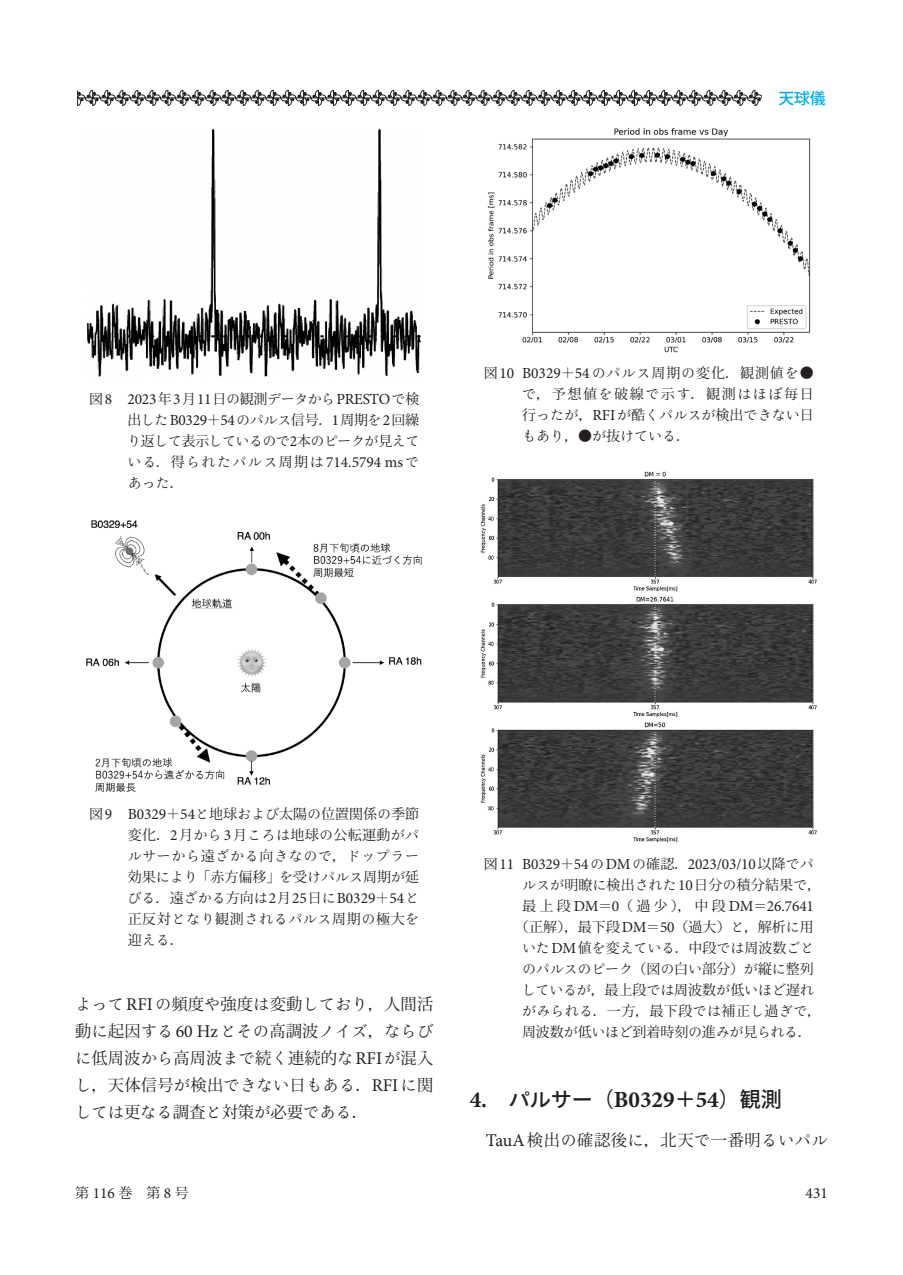
<style>
.page{position:relative;width:903px;height:1275px;background:#fff}
.page>*{position:absolute;margin:0;border:0;box-sizing:border-box;transform-origin:0 0}
.t1{font:700 23.1px "Minion Pro";color:#231f20}
.t2{font:16.28px/27.1px "Ryo Text Plus N";letter-spacing:.01em;color:#231f20}
.t3{font:16.28px "Koz Min Pr 6 N";letter-spacing:.005em;color:#231f20}
.t4{font:16.28px "Koz Min Pr 6 N";letter-spacing:.03em;color:#231f20}
.t5{font:500 15.75px "Koz Go Pr 6 N";color:#00aeef}
.t6{font:15.4px "Minion Pro";letter-spacing:-.01em;color:#231f20}
.t7{font:14px/21px "Koz Min Pr 6 N";letter-spacing:.01em;color:#231f20;text-align:right}
.t8{font:14px/21px "Ryo Text Plus N";color:#231f20;text-align:justify}
.t9{font:14px/21px "Koz Min Pr 6 N";letter-spacing:.115em;color:#231f20;text-align:right}
.t10{font:14px "Ryo Text Plus N";letter-spacing:.045em;color:#231f20}
.s1{font-family:"Koz Min Pr 6 N";font-size:14px}
.s2{font-family:"Ryo Text Plus N";font-size:14px}
.s3{font-family:"Ryo Text Plus N"}
.s4{font-family:"Minion Pro";font-size:15.4px}
.s5{font-family:"Koz Min Pr 6 N"}
.s6{font-family:"Minion Pro";font-size:17.85px}
.s7{font-family:"Ryo Gothic Plus N";font-weight:500;font-size:21px}
.s8{font-family:"Koz Go Pr 6 N";font-weight:500;font-size:21px}
</style>
<div class="page">
<img style="left:86px;top:128px;width:335px;height:249px">
<img style="left:86px;top:520px;width:336px;height:272px">
<img style="left:487px;top:128px;width:323px;height:224px">
<img style="left:480px;top:471px;width:337px;height:371px">
<svg style="left:77px;top:90px;width:685px;height:16px"></svg>
<p class="t5" style="left:763px;top:89px;width:64px">　天球儀</p>
<p class="t6" style="left:89px;top:388px;width:332px"><span class="s1">図</span>8 2023<span class="s1">年</span>3<span class="s1">月</span>11<span class="s1">日</span><span class="s2">の</span><span class="s1">観測</span><span class="s2">データから</span>PRESTO<span class="s2">で</span><span class="s1">検</span></p>
<p class="t7" style="left:128px;top:409px;width:293px">出<span class="s3">した</span><span class="s4">B0329</span>＋<span class="s4">54</span><span class="s3">のパルス</span>信号．<span class="s4">1</span>周期<span class="s3">を</span><span class="s4">2</span>回繰</p>
<p class="t8" style="left:127px;top:430px;width:294px">り<span class="s5">返</span>して<span class="s5">表示</span>しているので<span class="s4">2</span><span class="s5">本</span>のピークが<span class="s5">見</span>えている<span class="s5">．得</span>られたパルス<span class="s5">周期</span>は<span class="s4">714.5794 ms</span>であった<span class="s5">．</span></p>
<p class="t9" style="left:484px;top:363px;width:332px">図<span class="s4">10 B0329</span>＋<span class="s4">54</span><span class="s3">のパルス</span>周期<span class="s3">の</span>変化．観測値<span class="s3">を</span>●<span class="s3">で</span>，予想値<span class="s3">を</span>破線<span class="s3">で</span>示<span class="s3">す</span>．観測<span class="s3">はほぼ</span>毎日</p>
<p class="t8" style="left:522px;top:405px;width:293px"><span class="s5">行</span>ったが<span class="s5">，</span><span class="s4">RFI</span>が<span class="s5">酷</span>くパルスが<span class="s5">検出</span>できない<span class="s5">日</span>もあり<span class="s5">，●</span>が<span class="s5">抜</span>けている<span class="s5">．</span></p>
<p class="t7" style="left:89px;top:804px;width:332px">図<span class="s4">9 B0329</span>＋<span class="s4">54</span><span class="s3">と</span>地球<span class="s3">および</span>太陽<span class="s3">の</span>位置関係<span class="s3">の</span>季節変化．<span class="s4">2</span>月<span class="s3">から</span><span class="s4">3</span>月<span class="s3">ころは</span>地球<span class="s3">の</span>公転運動<span class="s3">がパ</span></p>
<p class="t10" style="left:128px;top:847px;width:293px">ルサーから<span class="s5">遠</span>ざかる<span class="s5">向</span>きなので<span class="s5">，</span>ドップラー</p>
<p class="t7" style="left:128px;top:867px;width:293px">効果<span class="s3">により</span>「赤方偏移」<span class="s3">を</span>受<span class="s3">けパルス</span>周期<span class="s3">が</span>延</p>
<p class="t6" style="left:128px;top:888px;width:293px"><span class="s2">びる</span><span class="s1">．遠</span><span class="s2">ざかる</span><span class="s1">方向</span><span class="s2">は</span>2<span class="s1">月</span>25<span class="s1">日</span><span class="s2">に</span>B0329<span class="s1">＋</span>54<span class="s2">と</span></p>
<p class="t10" style="left:128px;top:910px;width:293px"><span class="s5">正反対</span>となり<span class="s5">観測</span>されるパルス<span class="s5">周期</span>の<span class="s5">極大</span>を</p>
<p class="t7" style="left:128px;top:930px;width:57px">迎<span class="s3">える</span>．</p>
<p class="t6" style="left:484px;top:853px;width:332px"><span class="s1">図</span>11 B0329<span class="s1">＋</span>54<span class="s2">の</span>DM<span class="s2">の</span><span class="s1">確認．</span>2023/03/10<span class="s1">以降</span><span class="s2">でパ</span></p>
<p class="t7" style="left:515px;top:874px;width:308px;text-align:center"><span class="s3">ルスが</span>明瞭<span class="s3">に</span>検出<span class="s3">された</span><span class="s4">10</span>日分<span class="s3">の</span>積分結果<span class="s3">で</span>，最上段 <span class="s4">DM</span>＝<span class="s4">0</span>（過少），中段 <span class="s4">DM</span>＝<span class="s4">26.7641</span>（正解），最下段<span class="s4">DM</span>＝<span class="s4">50</span>（過大）<span class="s3">と</span>，解析<span class="s3">に</span>用</p>
<p class="t8" style="left:522px;top:937px;width:294px">いた<span class="s4">DM</span><span class="s5">値</span>を<span class="s5">変</span>えている<span class="s5">．中段</span>では<span class="s5">周波数</span>ごとのパルスのピーク<span class="s5">（図</span>の<span class="s5">白</span>い<span class="s5">部分）</span>が<span class="s5">縦</span>に<span class="s5">整列</span>しているが<span class="s5">，最上段</span>では<span class="s5">周波数</span>が<span class="s5">低</span>いほど<span class="s5">遅</span>れ</p>
<p class="t7" style="left:522px;top:1000px;width:301px;text-align:left"><span class="s3">がみられる</span>．一方，最下段<span class="s3">では</span>補正<span class="s3">し</span>過<span class="s3">ぎで</span>，周波数<span class="s3">が</span>低<span class="s3">いほど</span>到着時刻<span class="s3">の</span>進<span class="s3">みが</span>見<span class="s3">られる</span>．</p>
<p class="t2" style="left:75px;top:990px;width:360px">よって<span class="s6">RFI</span>の<span class="s5">頻度</span>や<span class="s5">強度</span>は<span class="s5">変動</span>しており<span class="s5">，人間活動</span>に<span class="s5">起因</span>する<span class="s6">60 Hz</span>とその<span class="s5">高調波</span>ノイズ<span class="s5">，</span>ならび</p>
<p class="t3" style="left:75px;top:1049px;width:360px"><span class="s3">に</span>低周波<span class="s3">から</span>高周波<span class="s3">まで</span>続<span class="s3">く</span>連続的<span class="s3">な</span><span class="s6">RFI</span><span class="s3">が</span>混入</p>
<p class="t2" style="left:75px;top:1072px;width:360px">し<span class="s5">，天体信号</span>が<span class="s5">検出</span>できない<span class="s5">日</span>もある<span class="s5">．</span><span class="s6">RFI</span>に<span class="s5">関</span>しては<span class="s5">更</span>なる<span class="s5">調査</span>と<span class="s5">対策</span>が<span class="s5">必要</span>である<span class="s5">．</span></p>
<h1 class="t1" style="left:470px;top:1083px;width:314px">4. <span class="s7">パルサー</span><span class="s8">（</span>B0329<span class="s8">＋</span>54<span class="s8">）観測</span></h1>
<p class="t4" style="left:486px;top:1130px;width:343px"><span class="s6">TauA</span>検出<span class="s3">の</span>確認後<span class="s3">に</span>，北天<span class="s3">で</span>一番明<span class="s3">るいパル</span></p>
<p class="t7" style="left:75px;top:1182px;width:115px">第 <span class="s4">116</span> 巻　第 <span class="s4">8</span> 号</p>
<p class="t6" style="left:805px;top:1182px;width:24px">431</p>
</div>
